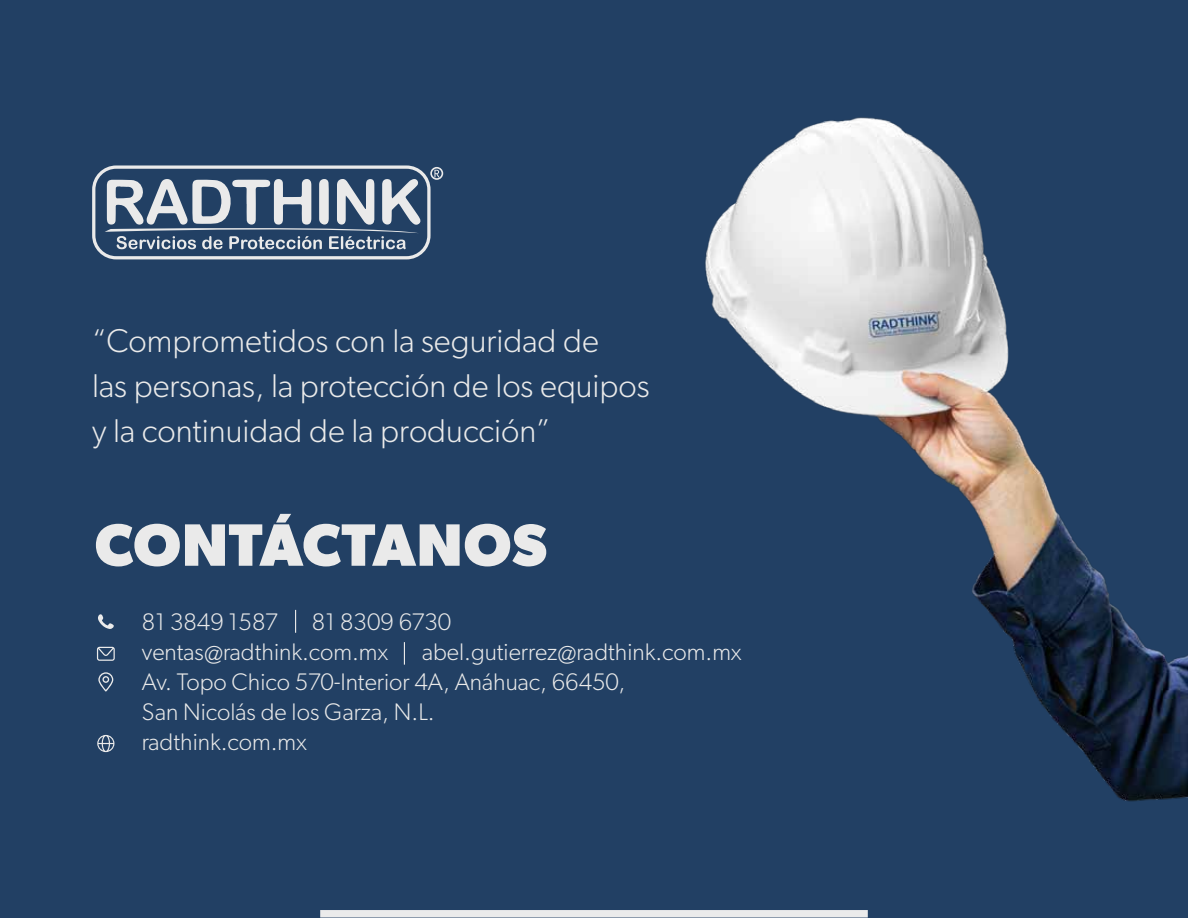
<style>
.page{position:relative;width:1188px;height:918px;background:#224064}
.page>*{position:absolute;margin:0;border:0;box-sizing:border-box;transform-origin:0 0}
.t1{font:700 60px "Gibson";letter-spacing:.015em;color:#eaeaea}
.t2{font:300 33px/45px "Gibson";color:#eaeaea}
.t3{font:300 24px/30px "Gibson";color:#eaeaea}
</style>
<div class="page">
<img style="left:705px;top:117px;width:483px;height:685px">
<svg style="left:92px;top:165px;width:351px;height:94px"></svg>
<svg style="left:295px;top:610px;width:1px;height:23px"></svg>
<svg style="left:404px;top:642px;width:1px;height:23px"></svg>
<svg style="left:98px;top:614px;width:16px;height:15px"></svg>
<svg style="left:97px;top:647px;width:18px;height:14px"></svg>
<svg style="left:98px;top:672px;width:15px;height:20px"></svg>
<svg style="left:97px;top:735px;width:17px;height:17px"></svg>
<div style="left:320px;top:910px;width:548px;height:8px;background:#ebebeb"></div>
<h2 class="t2" style="left:92px;top:317px;width:559px">“Comprometidos con la seguridad de<br>las personas, la protección de los equipos y la continuidad de la producción”</h2>
<h1 class="t1" style="left:95px;top:509px;width:454px">CONTÁCTANOS</h1>
<p class="t3" style="left:142px;top:606px;width:311px;text-indent:170px">81 8309 6730 ventas@radthink.com.mx</p>
<p class="t3" style="left:142px;top:606px;width:138px">81 3849 1587</p>
<p class="t3" style="left:142px;top:636px;width:601px;text-indent:280px">abel.gutierrez@radthink.com.mx<br>Av. Topo Chico 570-Interior 4A, Anáhuac, 66450,<br>San Nicolás de los Garza, N.L.<br>radthink.com.mx</p>
</div>
